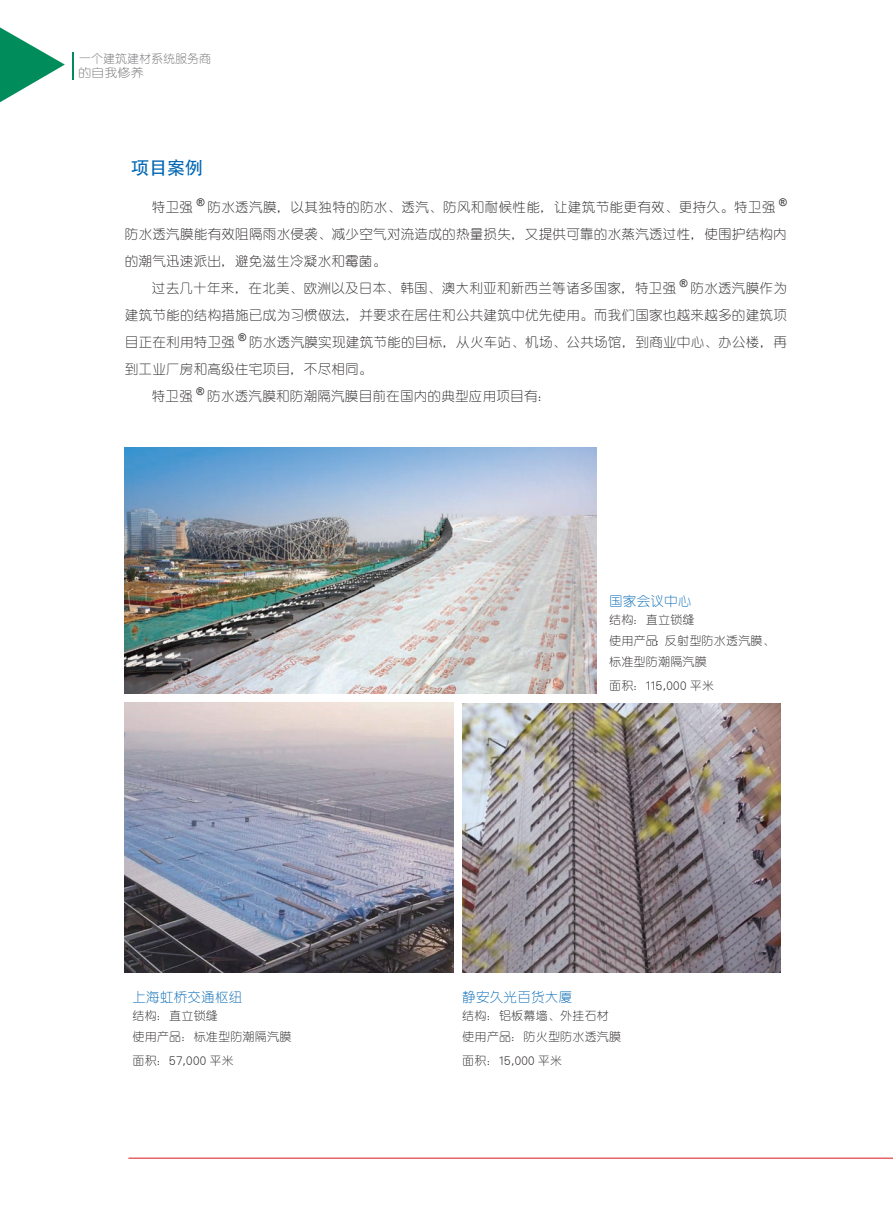
<style>
.page{position:relative;width:893px;height:1212px;background:#fff}
.page>*{position:absolute;margin:0;border:0;box-sizing:border-box;transform-origin:0 0}
.t1{font:18px "FZHTJW GB1 0";color:#0166b3}
.t2{font:13.5px/27px "Reeji Cloud Yuan Xi GBK";letter-spacing:.02em;color:#231f20;text-align:justify}
.t3{font:13.5px "Reeji Cloud Yuan Xi GBK";letter-spacing:.02em;color:#0166b3}
.t4{font:12.15px "Reeji Cloud Yuan Xi GBK";color:#6c6d70;scale:1.09 1}
.t5{font:12px/21px "Reeji Cloud Yuan Xi GBK";letter-spacing:.02em;color:#231f20}
.t6{font:12px "Reeji Cloud Yuan Xi GBK";color:#6c6d70}
</style>
<div class="page">
<img style="left:462px;top:703px;width:319px;height:270px">
<img style="left:125px;top:703px;width:328px;height:270px">
<img style="left:125px;top:447px;width:472px;height:247px">
<svg style="left:128px;top:1157px;width:765px;height:2px;background:#ea8a8e"></svg>
<svg style="left:73px;top:52px;width:1px;height:28px"></svg>
<svg style="left:0;top:27px;width:65px;height:76px"></svg>
<p class="t6" style="left:79px;top:51px;width:133px">一个建筑建材系统服务商</p>
<p class="t4" style="left:78px;top:65px;width:62px">的自我修养</p>
<p class="t1" style="left:131px;top:158px;width:73px">项目案例</p>
<p class="t2" style="left:125px;top:194px;width:663px;text-indent:27px">特卫强 <sup>®</sup> 防水透汽膜，以其独特的防水、透汽、防风和耐候性能，让建筑节能更有效、更持久。特卫强 <sup>®</sup>防水透汽膜能有效阻隔雨水侵袭、减少空气对流造成的热量损失，又提供可靠的水蒸汽透过性，使围护结构内的潮气迅速派出，避免滋生冷凝水和霉菌。</p>
<p class="t2" style="left:125px;top:275px;width:664px;text-indent:27px">过去几十年来，在北美、欧洲以及日本、韩国、澳大利亚和新西兰等诸多国家，特卫强 <sup>®</sup> 防水透汽膜作为建筑节能的结构措施已成为习惯做法，并要求在居住和公共建筑中优先使用。而我们国家也越来越多的建筑项目正在利用特卫强 <sup>®</sup> 防水透汽膜实现建筑节能的目标，从火车站、机场、公共场馆，到商业中心、办公楼，再到工业厂房和高级住宅项目，不尽相同。</p>
<p class="t2" style="left:152px;top:383px;width:401px">特卫强 <sup>®</sup> 防水透汽膜和防潮隔汽膜目前在国内的典型应用项目有：</p>
<p class="t3" style="left:132px;top:989px;width:111px">上海虹桥交通枢纽</p>
<p class="t5" style="left:132px;top:1005px;width:87px">结构：直立锁缝</p>
<p class="t5" style="left:132px;top:1026px;width:160px">使用产品：标准型防潮隔汽膜</p>
<p class="t5" style="left:132px;top:1050px;width:103px">面积：57,000 平米</p>
<p class="t3" style="left:609px;top:594px;width:84px">国家会议中心</p>
<p class="t5" style="left:609px;top:609px;width:87px">结构：直立锁缝</p>
<p class="t5" style="left:609px;top:630px;width:167px">使用产品：反射型防水透汽膜、标准型防潮隔汽膜</p>
<p class="t5" style="left:609px;top:675px;width:106px">面积：115,000 平米</p>
<p class="t3" style="left:462px;top:989px;width:111px">静安久光百货大厦</p>
<p class="t5" style="left:462px;top:1005px;width:148px">结构：铝板幕墙、外挂石材</p>
<p class="t5" style="left:462px;top:1026px;width:160px">使用产品：防火型防水透汽膜</p>
<p class="t5" style="left:462px;top:1050px;width:101px">面积：15,000 平米</p>
</div>
